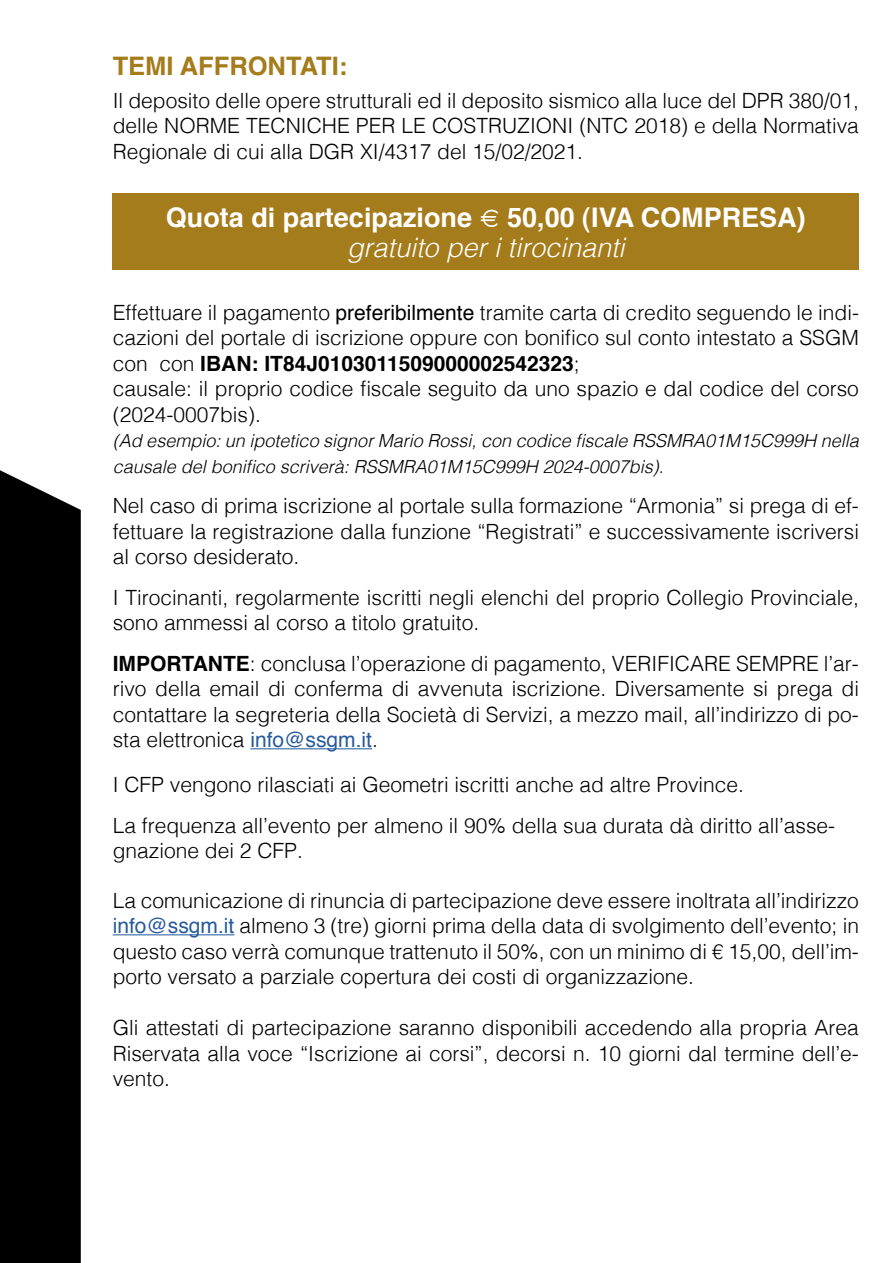
<style>
.page{position:relative;width:893px;height:1263px;background:#fff}
.page>*{position:absolute;margin:0;border:0;box-sizing:border-box;transform-origin:0 0}
.t1{font:700 27px "Helvetica";color:#fff}
.t2{font:italic 300 27px "Helvetica";color:#fff}
.t3{font:700 25.5px "Helvetica";color:#a57c1b}
.t4{font:300 21px/25.5px "Helvetica";color:#000;text-align:justify}
.t5{font:italic 300 18px/25.5px "Helvetica";color:#000}
.s1{font-weight:400}
.s2{font-weight:700}
.s3{font-style:normal}
.s4{font-weight:400;color:#275b9b}
</style>
<div class="page">
<div style="left:0;top:470px;width:81px;height:793px;background:#000"></div>
<hr style="left:250px;top:748px;width:122px;height:1px;background:#275b9b">
<hr style="left:113px;top:934px;width:121px;height:1px;background:#275b9b">
<div style="left:113px;top:193px;width:746px;height:76px;background:#a57c1b"></div>
<p class="t3" style="left:113px;top:43px;width:236px">TEMI AFFRONTATI:</p>
<p class="t4" style="left:113px;top:86px;width:748px">Il deposito delle opere strutturali ed il deposito sismico alla luce del DPR 380/01, delle NORME TECNICHE PER LE COSTRUZIONI (NTC 2018) e della Normativa Regionale di cui alla DGR XI/4317 del 15/02/2021.</p>
<p class="t1" style="left:166px;top:193px;width:641px">Quota di partecipazione € 50,00 (IVA COMPRESA)</p>
<p class="t2" style="left:347px;top:224px;width:279px">gratuito per i tirocinanti</p>
<p class="t4" style="left:113px;top:298px;width:748px;text-align:left">Effettuare il pagamento <span class="s1">preferibilmente</span> tramite carta di credito seguendo le indi&shy;cazioni del portale di iscrizione oppure con bonifico sul conto intestato a SSGM con con <span class="s2">IBAN: IT84J0103011509000002542323</span>;<br>causale: il proprio codice fiscale seguito da uno spazio e dal codice del corso (2024-0007bis).</p>
<p class="t5" style="left:113px;top:427px;width:748px">(Ad esempio: un ipotetico signor Mario Rossi, con codice fiscale RSSMRA01M15C999H nella causale del bonifico scriverà: RSSMRA01M15C999H 2024-0007bis)<span class="s3">.</span></p>
<p class="t4" style="left:113px;top:491px;width:748px">Nel caso di prima iscrizione al portale sulla formazione “Armonia” si prega di ef&shy;fettuare la registrazione dalla funzione “Registrati” e successivamente iscriversi al corso desiderato.</p>
<p class="t4" style="left:113px;top:583px;width:748px">I Tirocinanti, regolarmente iscritti negli elenchi del proprio Collegio Provinciale, sono ammessi al corso a titolo gratuito.</p>
<p class="t4" style="left:113px;top:649px;width:748px"><span class="s2">IMPORTANTE</span>: conclusa l’operazione di pagamento, VERIFICARE SEMPRE l’ar&shy;rivo della email di conferma di avvenuta iscrizione. Diversamente si prega di contattare la segreteria della Società di Servizi, a mezzo mail, all’indirizzo di po&shy;sta elettronica <span class="s4">info@ssgm.it</span>.</p>
<p class="t4" style="left:113px;top:763px;width:724px;line-height:40.5px">I CFP vengono rilasciati ai Geometri iscritti anche ad altre Province.<br>La frequenza all’evento per almeno il 90% della sua durata dà diritto all’asse-</p>
<p class="t4" style="left:113px;top:836px;width:192px">gnazione dei 2 CFP.</p>
<p class="t4" style="left:113px;top:886px;width:748px">La comunicazione di rinuncia di partecipazione deve essere inoltrata all’indirizzo <span class="s4">info@ssgm.it</span> almeno 3 (tre) giorni prima della data di svolgimento dell’evento; in questo caso verrà comunque trattenuto il 50%, con un minimo di € 15,00, dell’im&shy;porto versato a parziale copertura dei costi di organizzazione.</p>
<p class="t4" style="left:113px;top:1013px;width:748px">Gli attestati di partecipazione saranno disponibili accedendo alla propria Area Riservata alla voce “Iscrizione ai corsi”, decorsi n. 10 giorni dal termine dell’e&shy;vento.</p>
</div>
